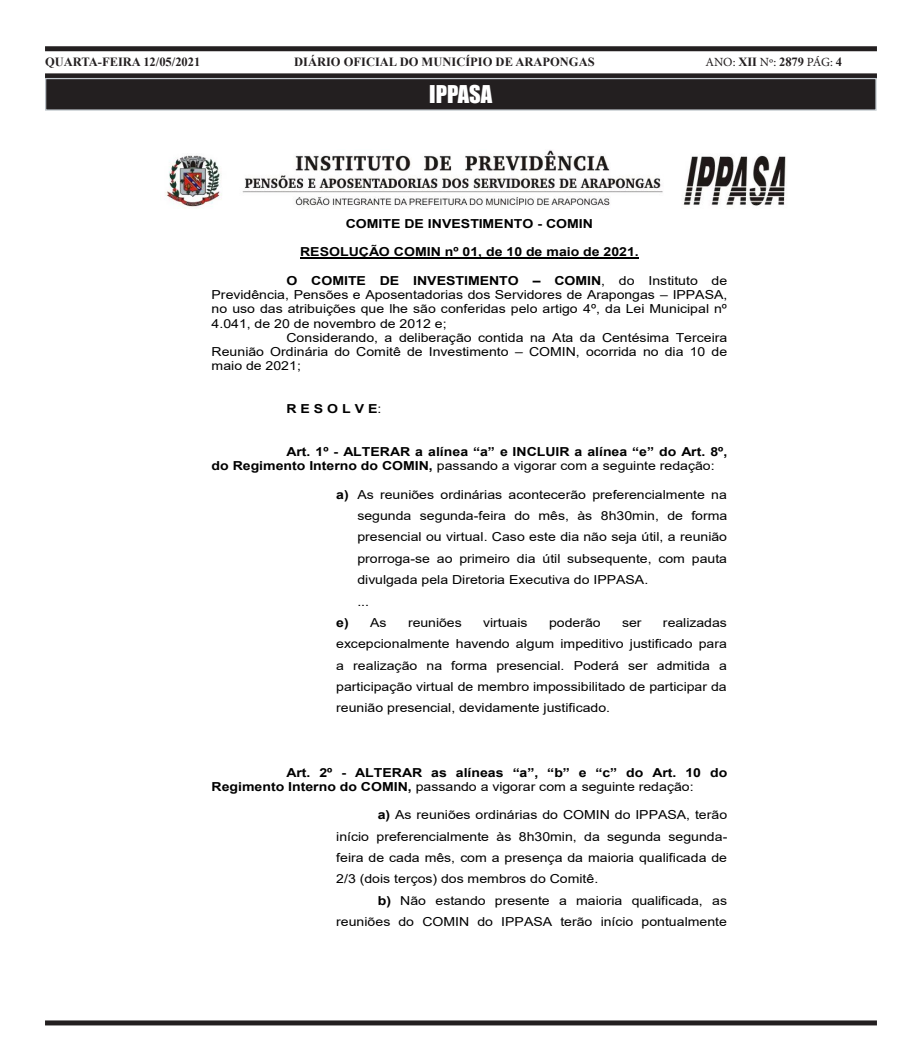
<style>
.page{position:relative;width:922px;height:1063px;background:#fff}
.page>*{position:absolute;margin:0;border:0;box-sizing:border-box;transform-origin:0 0}
.t1{font:22.5px "Impact";color:#fff}
.t2{font:700 12.5px "Times New Roman";color:#231f20}
.t3{font:12.5px "Minion Pro";letter-spacing:-.005em;color:#231f20}
.t4{font:12.38px/21.4px "Arial";color:#000;text-align:justify;scale:1.14 1}
.t5{font:700 12.38px/14.2px "Arial";color:#000;scale:1.14 1}
.t6{font:700 12.38px "Arial";letter-spacing:.285em;color:#000;scale:1.14 1}
.s1{font-family:"Times New Roman";font-weight:700}
.s2{font-weight:400}
.s3{font-weight:700}
</style>
<div class="page">
<div style="left:45px;top:1020px;width:831px;height:5px;background:#231f20"></div>
<div style="left:45px;top:46px;width:831px;height:5px;background:#231f20"></div>
<div style="left:45px;top:73px;width:831px;height:5px;background:#231f20"></div>
<img style="left:165px;top:150px;width:621px;height:59px">
<hr style="left:300px;top:258px;width:338px;height:1px;background:#000">
<div style="left:46px;top:79px;width:829px;height:31px;background:#231f20"></div>
<div style="left:45px;top:78px;width:831px;height:33px;border:1px solid #bec5cb"></div>
<p class="t2" style="left:45px;top:53px;width:157px">QUARTA-FEIRA 12/05/2021</p>
<p class="t2" style="left:294px;top:53px;width:302px">DIÁRIO OFICIAL DO MUNICÍPIO DE ARAPONGAS</p>
<p class="t3" style="left:705px;top:53px;width:138px">ANO: <span class="s1">XII</span> Nº: <span class="s1">2879</span> PÁG: <span class="s1">4</span></p>
<p class="t1" style="left:429px;top:77px;width:65px">IPPASA</p>
<p class="t5" style="left:346px;top:216px;width:218px">COMITE DE INVESTIMENTO - COMIN</p>
<p class="t5" style="left:300px;top:245px;width:298px">RESOLUÇÃO COMIN nº 01, de 10 de maio de 2021.</p>
<p class="t5" style="left:286px;top:273px;width:388px">O COMITE DE INVESTIMENTO – COMIN<span class="s2">, do Instituto de</span></p>
<p class="t4" style="left:211px;top:284px;width:454px">Previdência, Pensões e Aposentadorias dos Servidores de Arapongas – IPPASA,</p>
<p class="t4" style="left:211px;top:298px;width:453px">no uso das atribuições que lhe são conferidas pelo artigo 4º, da Lei Municipal nº</p>
<p class="t4" style="left:211px;top:312px;width:207px">4.041, de 20 de novembro de 2012 e;</p>
<p class="t4" style="left:286px;top:327px;width:388px">Considerando, a deliberação contida na Ata da Centésima Terceira</p>
<p class="t4" style="left:211px;top:341px;width:453px">Reunião Ordinária do Comitê de Investimento – COMIN, ocorrida no dia 10 de</p>
<p class="t4" style="left:211px;top:355px;width:80px">maio de 2021;</p>
<p class="t6" style="left:286px;top:400px;width:85px">RESOLVE<span class="s2">:</span></p>
<p class="t5" style="left:211px;top:445px;width:454px;text-indent:75px">Art. 1º - ALTERAR a alínea “a” e INCLUIR a alínea “e” do Art. 8º, do Regimento Interno do COMIN, <span class="s2">passando a vigorar com a seguinte redação:</span></p>
<p class="t4" style="left:336px;top:483px;width:344px"><span class="s3">a)</span> As reuniões ordinárias acontecerão preferencialmente na</p>
<p class="t4" style="left:357px;top:505px;width:326px">segunda segunda-feira do mês, às 8h30min, de forma</p>
<p class="t4" style="left:357px;top:526px;width:326px">presencial ou virtual. Caso este dia não seja útil, a reunião</p>
<p class="t4" style="left:357px;top:548px;width:325px">prorroga-se ao primeiro dia útil subsequente, com pauta</p>
<p class="t4" style="left:357px;top:569px;width:256px">divulgada pela Diretoria Executiva do IPPASA.</p>
<p class="t4" style="left:357px;top:590px;width:12px">...</p>
<p class="t5" style="left:336px;top:616px;width:46px">e) <span class="s2">As</span></p>
<p class="t4" style="left:408px;top:612px;width:49px">reuniões</p>
<p class="t4" style="left:483px;top:612px;width:41px">virtuais</p>
<p class="t4" style="left:549px;top:612px;width:47px">poderão</p>
<p class="t4" style="left:622px;top:612px;width:19px">ser</p>
<p class="t4" style="left:336px;top:612px;width:344px;text-indent:326px">realizadas excepcionalmente havendo algum impeditivo justificado para a realização na forma presencial. Poderá ser admitida a participação virtual de membro impossibilitado de participar da reunião presencial, devidamente justificado.</p>
<p class="t5" style="left:211px;top:765px;width:454px;text-indent:75px">Art. 2º - ALTERAR as alíneas “a”, “b” e “c” do Art. 10 do<br>Regimento Interno do COMIN, <span class="s2">passando a vigorar com a seguinte redação:</span></p>
<p class="t4" style="left:377px;top:804px;width:308px"><span class="s3">a)</span> As reuniões ordinárias do COMIN do IPPASA, terão</p>
<p class="t4" style="left:336px;top:826px;width:344px">início preferencialmente às 8h30min, da segunda segunda-</p>
<p class="t4" style="left:336px;top:847px;width:344px">feira de cada mês, com a presença da maioria qualificada de</p>
<p class="t4" style="left:336px;top:868px;width:231px">2/3 (dois terços) dos membros do Comitê.</p>
<p class="t4" style="left:377px;top:890px;width:308px"><span class="s3">b)</span> Não estando presente a maioria qualificada, as</p>
<p class="t4" style="left:336px;top:911px;width:344px">reuniões do COMIN do IPPASA terão início pontualmente</p>
</div>
